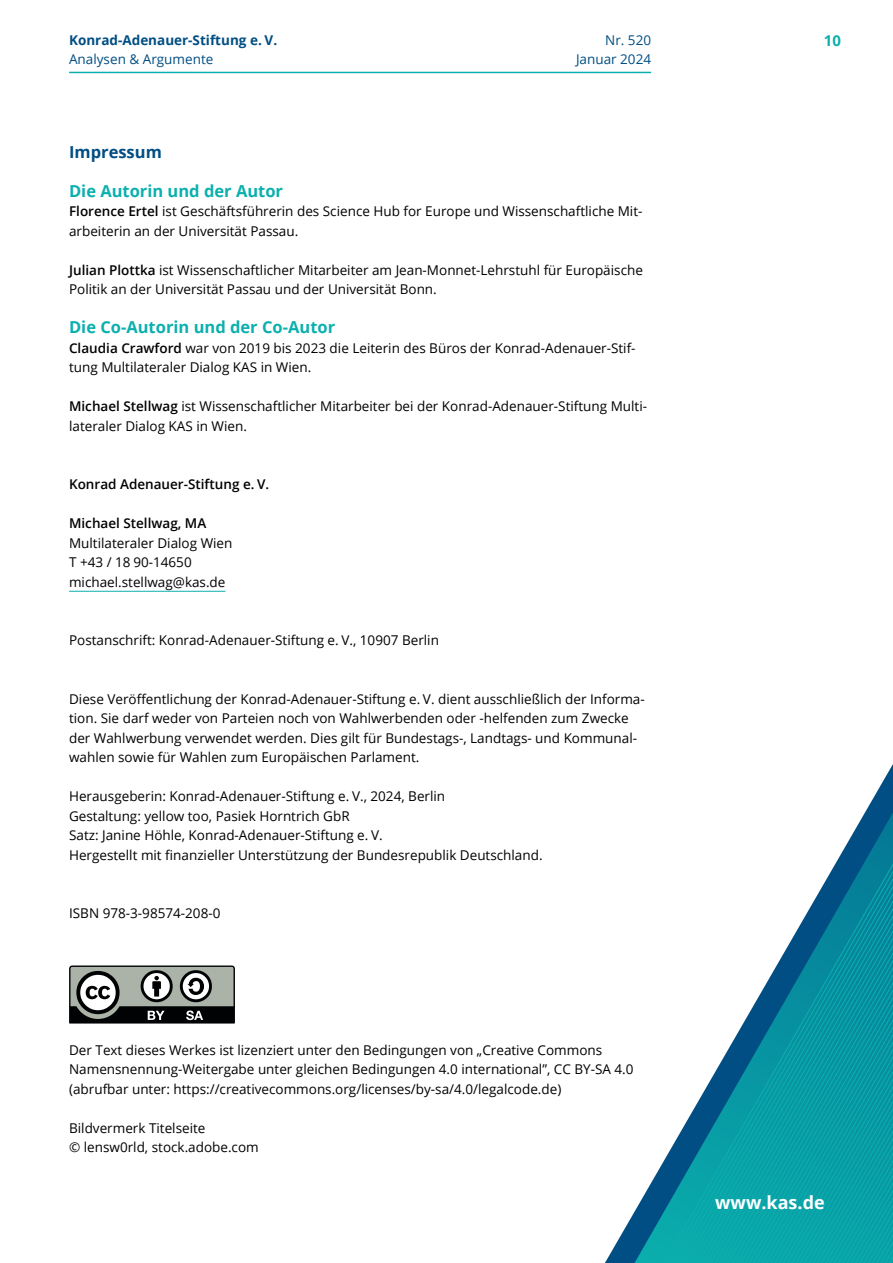
<style>
.page{position:relative;width:893px;height:1263px;background:#fff}
.page>*{position:absolute;margin:0;border:0;box-sizing:border-box;transform-origin:0 0}
.t1{font:700 18px "Open Sans";color:#fff}
.t2{font:700 16.5px "Open Sans";color:#0bb0ae}
.t3{font:700 16.5px "Open Sans";color:#004e83}
.t4{font:700 15px "Open Sans";color:#0bb0ae}
.t5{font:13.5px/19.5px "Open Sans";color:#000}
.t6{font:600 13.5px "Open Sans";color:#000}
.t7{font:13.5px/19.5px "Open Sans";color:#004e83;text-align:right}
.t8{font:700 13.5px "Open Sans";color:#004e83}
.s1{font-weight:600}
</style>
<div class="page">
<svg style="left:627px;top:790px;width:266px;height:473px"></svg>
<hr style="left:69px;top:72px;width:582px;height:1px;background:#0bb0ae">
<hr style="left:69px;top:591px;width:156px;height:1px;background:#0bb0ae">
<svg style="left:69px;top:965px;width:166px;height:58px"></svg>
<p class="t8" style="left:69px;top:30px;width:210px">Konrad-Adenauer-Stiftung e. V.</p>
<p class="t4" style="left:824px;top:30px;width:19px">10</p>
<p class="t7" style="left:69px;top:49px;width:146px">Analysen &amp; Argumente</p>
<p class="t7" style="left:576px;top:30px;width:77px">Nr. 520<br>Januar 2024</p>
<p class="t3" style="left:69px;top:140px;width:94px">Impressum</p>
<p class="t2" style="left:69px;top:179px;width:216px">Die Autorin und der Autor</p>
<p class="t5" style="left:69px;top:201px;width:575px"><span class="s1">Florence Ertel</span> ist Geschäftsführerin des Science Hub for Europe und Wissenschaftliche Mit&shy;arbeiterin an der Universität Passau.</p>
<p class="t5" style="left:69px;top:260px;width:575px"><span class="s1">Julian Plottka</span> ist Wissenschaftlicher Mitarbeiter am Jean-Monnet-Lehrstuhl für Europäische<br>Politik an der Universität Passau und der Universität Bonn.</p>
<p class="t2" style="left:69px;top:316px;width:268px">Die Co-Autorin und der Co-Autor</p>
<p class="t5" style="left:69px;top:338px;width:568px"><span class="s1">Claudia Crawford</span> war von 2019 bis 2023 die Leiterin des Büros der Konrad-Adenauer-Stif&shy;tung Multilateraler Dialog KAS in Wien.</p>
<p class="t5" style="left:69px;top:396px;width:579px"><span class="s1">Michael Stellwag</span> ist Wissenschaftlicher Mitarbeiter bei der Konrad-Adenauer-Stiftung Multi&shy;lateraler Dialog KAS in Wien.</p>
<p class="t6" style="left:69px;top:475px;width:202px">Konrad Adenauer-Stiftung e. V.</p>
<p class="t6" style="left:69px;top:514px;width:139px">Michael Stellwag, MA</p>
<p class="t5" style="left:69px;top:533px;width:165px">Multilateraler Dialog Wien<br>T +43 / 18 90-14650 michael.stellwag@kas.de</p>
<p class="t5" style="left:69px;top:630px;width:371px">Postanschrift: Konrad-Adenauer-Stiftung e. V., 10907 Berlin</p>
<p class="t5" style="left:69px;top:689px;width:577px">Diese Veröffentlichung der Konrad-Adenauer-Stiftung e. V. dient ausschließlich der Informa&shy;tion. Sie darf weder von Parteien noch von Wahlwerbenden oder -helfenden zum Zwecke der Wahlwerbung verwendet werden. Dies gilt für Bundestags-, Landtags- und Kommunal&shy;wahlen sowie für Wahlen zum Europäischen Parlament.</p>
<p class="t5" style="left:69px;top:786px;width:475px">Herausgeberin: Konrad-Adenauer-Stiftung e. V., 2024, Berlin<br>Gestaltung: yellow too, Pasiek Horntrich GbR<br>Satz: Janine Höhle, Konrad-Adenauer-Stiftung e. V.<br>Hergestellt mit finanzieller Unterstützung der Bundesrepublik Deutschland.</p>
<p class="t5" style="left:69px;top:903px;width:153px">ISBN 978-3-98574-208-0</p>
<p class="t5" style="left:69px;top:1040px;width:566px">Der Text dieses Werkes ist lizenziert unter den Bedingungen von „Creative Commons<br>Namensnennung-Weitergabe unter gleichen Bedingungen 4.0 international”, CC BY-SA 4.0 (abrufbar unter: https://creativecommons.org/licenses/by-sa/4.0/legalcode.de)</p>
<p class="t5" style="left:69px;top:1118px;width:191px">Bildvermerk Titelseite<br>© lensw0rld, stock.adobe.com</p>
<h1 class="t1" style="left:715px;top:1190px;width:111px">www.kas.de</h1>
</div>
